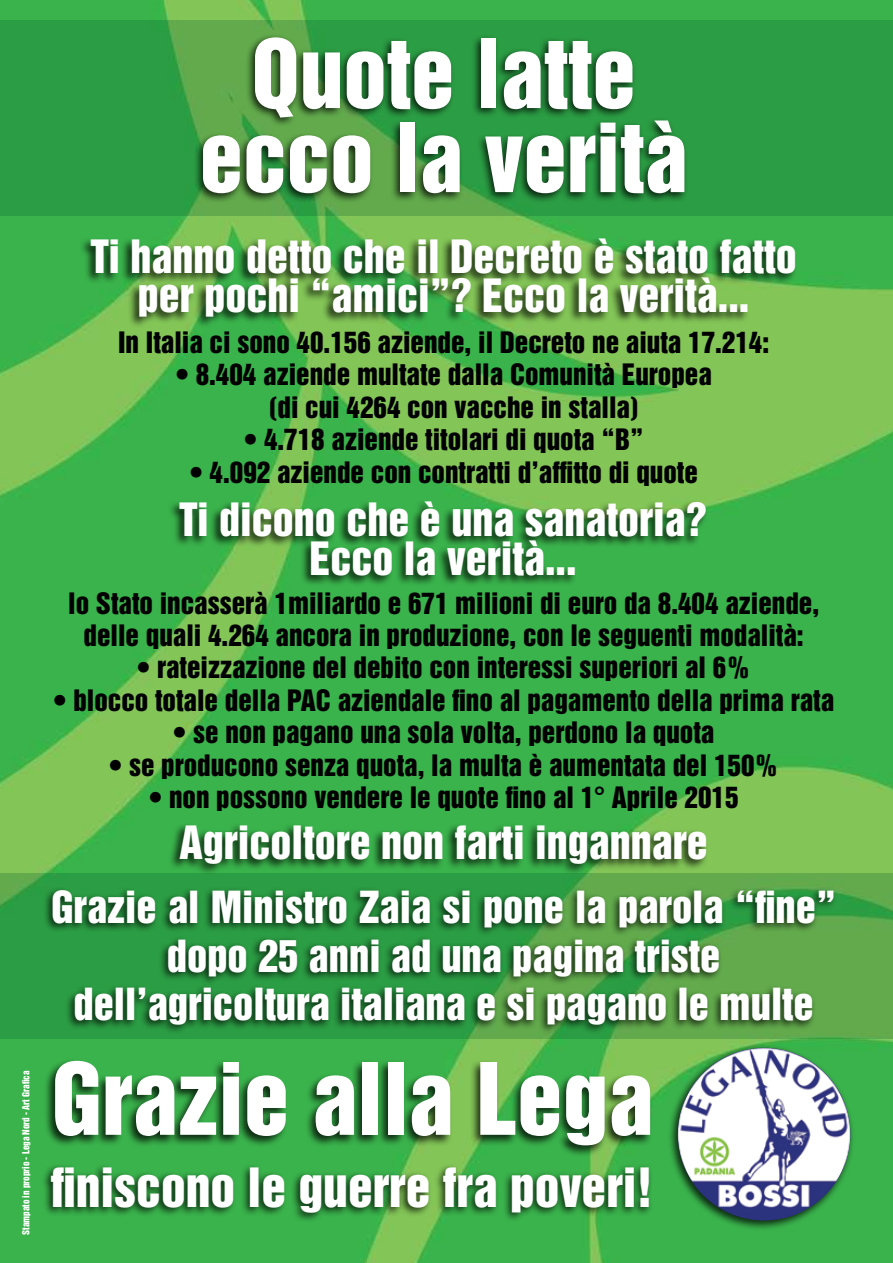
<style>
.page{position:relative;width:893px;height:1263px;background:#fff}
.page>*{position:absolute;margin:0;border:0;box-sizing:border-box;transform-origin:0 0}
.t1{font:91.05px "Helvetica Inserat";color:#fff}
.t2{font:87px/84px "Helvetica Inserat";color:#fff;text-align:center}
.t3{font:49.5px "Helvetica Inserat";color:#fff}
.t4{font:42px/39px "Helvetica Inserat";color:#fff;text-align:center}
.t5{font:40.5px/48.6px "Helvetica Inserat";color:#fff;text-align:center}
.t6{font:27px/32.4px "Helvetica Inserat";color:#000}
.t7{font:9px "Helvetica Inserat";color:#fff}
</style>
<div class="page">
<img style="left:0;top:0;width:893px;height:1263px">
<svg style="left:0;top:874px;width:893px;height:165px;background:#44a247"></svg>
<svg style="left:0;top:20px;width:893px;height:195px;background:#2e9d44"></svg>
<div style="left:43px;top:886px;width:794px;height:148px;background:#000;opacity:.75"></div>
<div style="left:43px;top:1058px;width:610px;height:99px;background:#000;opacity:.75"></div>
<div style="left:41px;top:1163px;width:612px;height:59px;background:#000;opacity:.75"></div>
<div style="left:193px;top:33px;width:495px;height:170px;background:#000;opacity:.75"></div>
<div style="left:168px;top:823px;width:540px;height:52px;background:#000;opacity:.75"></div>
<div style="left:79px;top:235px;width:718px;height:93px;background:#000;opacity:.75"></div>
<div style="left:667px;top:1043px;width:188px;height:188px;background:#000;opacity:.75"></div>
<img style="left:678px;top:1048px;width:172px;height:172px;border-radius:86px">
<div style="left:167px;top:499px;width:541px;height:88px;background:#000;opacity:.75"></div>
<p class="t7" style="left:21px;top:1235px;width:165px;rotate:-90deg">Stampato in proprio - Lega Nord - Art Grafica</p>
<h2 class="t2" style="left:200px;top:34px;width:490px">Quote latte ecco la verità</h2>
<h3 class="t4" style="left:90px;top:238px;width:708px">Ti hanno detto che il Decreto è stato fatto per pochi “amici”? Ecco la verità...</h3>
<p class="t6" style="left:118px;top:327px;width:653px">In Italia ci sono 40.156 aziende, il Decreto ne aiuta 17.214:</p>
<p class="t6" style="left:269px;top:359px;width:445px;text-indent:-93px">• 8.404 aziende multate dalla Comunità Europea (di cui 4264 con vacche in stalla)</p>
<p class="t6" style="left:244px;top:424px;width:401px">• 4.718 aziende titolari di quota “B”</p>
<p class="t6" style="left:189px;top:456px;width:510px">• 4.092 aziende con contratti d’affitto di quote</p>
<h3 class="t4" style="left:179px;top:501px;width:529px">Ti dicono che è una sanatoria?<br>Ecco la verità...</h3>
<p class="t6" style="left:68px;top:587px;width:752px;text-align:center">lo Stato incasserà 1miliardo e 671 milioni di euro da 8.404 aziende, delle quali 4.264 ancora in produzione, con le seguenti modalità:</p>
<p class="t6" style="left:137px;top:652px;width:615px">• rateizzazione del debito con interessi superiori al 6%</p>
<p class="t6" style="left:53px;top:684px;width:783px">• blocco totale della PAC aziendale fino al pagamento della prima rata</p>
<p class="t6" style="left:173px;top:717px;width:543px">• se non pagano una sola volta, perdono la quota</p>
<p class="t6" style="left:109px;top:749px;width:671px">• se producono senza quota, la multa è aumentata del 150%</p>
<p class="t6" style="left:149px;top:782px;width:591px">• non possono vendere le quote fino al 1° Aprile 2015</p>
<h3 class="t4" style="left:179px;top:823px;width:530px">Agricoltore non farti ingannare</h3>
<h3 class="t5" style="left:51px;top:884px;width:787px">Grazie al Ministro Zaia si pone la parola “fine” dopo 25 anni ad una pagina triste dell’agricoltura italiana e si pagano le multe</h3>
<h1 class="t1" style="left:51px;top:1045px;width:604px">Grazie alla Lega</h1>
<h3 class="t3" style="left:51px;top:1157px;width:604px">finiscono le guerre fra poveri!</h3>
</div>
